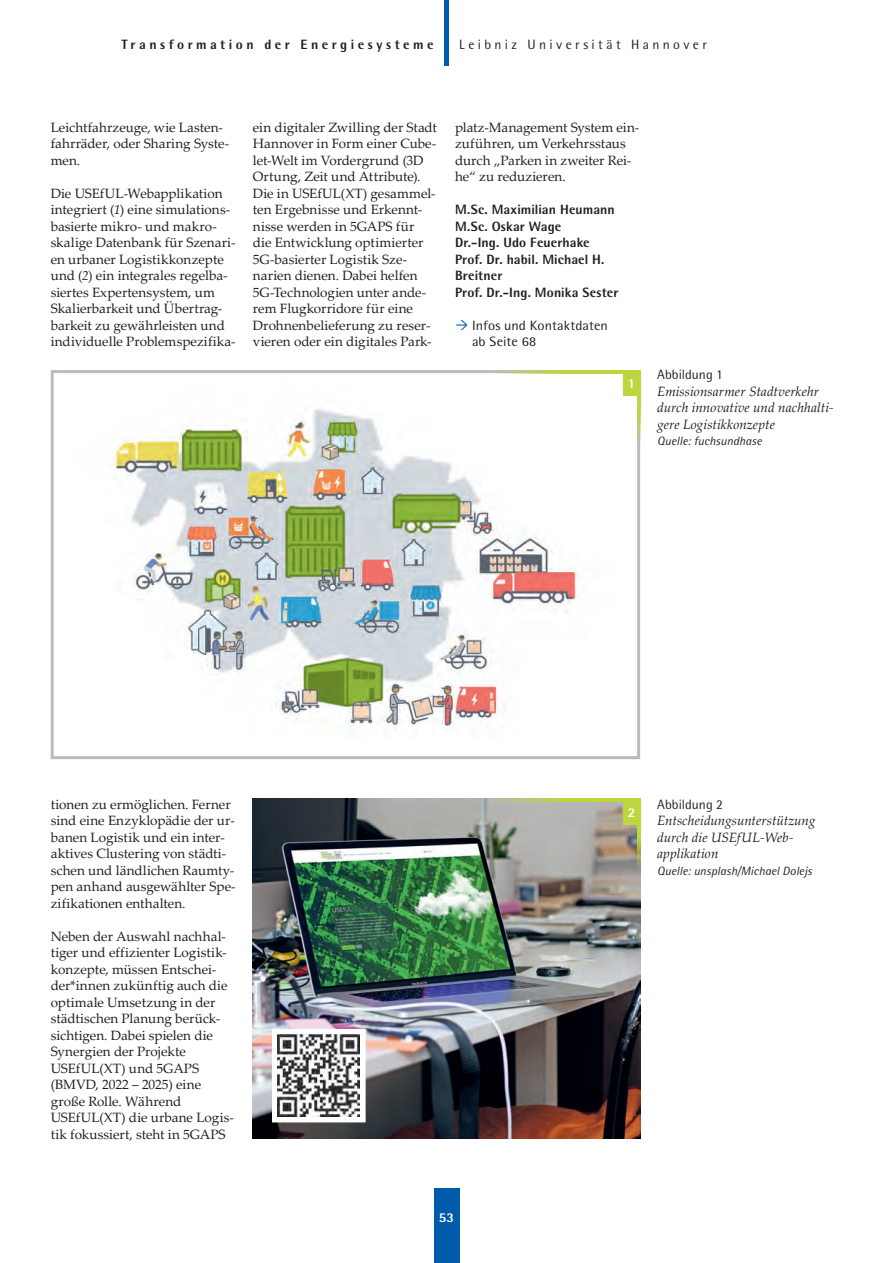
<style>
.page{position:relative;width:893px;height:1263px;background:#fff}
.page>*{position:absolute;margin:0;border:0;box-sizing:border-box;transform-origin:0 0}
.t1{font:13.5px/16.5px "Palatino Linotype";color:#231f20}
.t2{font:italic 13.5px/16.5px "Palatino Linotype";letter-spacing:.005em;color:#231f20}
.t3{font:800 13.5px/16.5px "Rotis Semi Sans";letter-spacing:.01em;color:#231f20}
.t4{font:800 13.5px "Rotis Semi Sans";letter-spacing:.26em;color:#231f20}
.t5{font:13.5px/16.5px "Rotis Semi Sans";letter-spacing:.005em;color:#231f20;scale:1.05 1}
.t6{font:13.5px "Rotis Semi Sans";letter-spacing:.255em;color:#231f20}
.t7{font:13.5px "Rotis Semi Sans";letter-spacing:.005em;color:#231f20}
.t8{font:800 13.5px "Rotis Semi Sans";color:#fff}
.t9{font:italic 12px "Rotis Semi Sans";letter-spacing:.005em;color:#231f20}
.s1{font-style:italic}
</style>
<div class="page">
<hr style="left:444px;top:0;width:4px;height:66px;background:#015aaa">
<div style="left:433px;top:1188px;width:26px;height:74px;background:#015aaa"></div>
<img style="left:111px;top:408px;width:470px;height:322px">
<div style="left:51px;top:370px;width:589px;height:389px;border:3px solid #babbbe"></div>
<img style="left:253px;top:798px;width:387px;height:340px">
<svg style="left:275px;top:1031px;width:87px;height:88px"></svg>
<img style="left:278px;top:1034px;width:81px;height:82px">
<hr style="left:637px;top:370px;width:3px;height:92px;background:#bdd63e">
<hr style="left:455px;top:370px;width:185px;height:3px;background:#bdd63e">
<div style="left:623px;top:370px;width:17px;height:26px;background:#bdd63e"></div>
<hr style="left:637px;top:798px;width:3px;height:92px;background:#bdd63e">
<hr style="left:455px;top:798px;width:185px;height:3px;background:#bdd63e">
<div style="left:623px;top:798px;width:17px;height:26px;background:#bdd63e"></div>
<p class="t4" style="left:121px;top:36px;width:313px">Transformation der Energiesysteme</p>
<p class="t6" style="left:459px;top:37px;width:249px">Leibniz Universität Hannover</p>
<p class="t1" style="left:51px;top:118px;width:180px">Leichtfahrzeuge, wie Lasten&shy;fahrräder, oder Sharing Syste&shy;men.</p>
<p class="t1" style="left:51px;top:184px;width:186px">Die USEfUL-Webapplikation integriert (<span class="s1">1</span>) eine simulations&shy;basierte mikro- und makro&shy;skalige Datenbank für Szenari&shy;en urbaner Logistikkonzepte und (<span class="s1">2</span>) ein integrales regelba&shy;siertes Expertensystem, um<br>Skalierbarkeit und Übertrag&shy;barkeit zu gewährleisten und individuelle Problemspezifika-</p>
<p class="t1" style="left:253px;top:118px;width:185px">ein digitaler Zwilling der Stadt<br>Hannover in Form einer Cube&shy;let-Welt im Vordergrund (3D<br>Ortung, Zeit und Attribute).<br>Die in USEfUL(XT) gesammel&shy;ten Ergebnisse und Erkennt&shy;nisse werden in 5GAPS für<br>die Entwicklung optimierter<br>5G-basierter Logistik Sze&shy;narien dienen. Dabei helfen<br>5G-Technologien unter ande&shy;rem Flugkorridore für eine<br>Drohnenbelieferung zu reser&shy;vieren oder ein digitales Park-</p>
<p class="t1" style="left:455px;top:118px;width:186px">platz-Management System ein&shy;zuführen, um Verkehrsstaus durch „Parken in zweiter Rei&shy;he“ zu reduzieren.</p>
<p class="t3" style="left:455px;top:201px;width:165px">M.Sc. Maximilian Heumann<br>M.Sc. Oskar Wage<br>Dr.-Ing. Udo Feuerhake<br>Prof. Dr. habil. Michael H.<br>Breitner<br>Prof. Dr.-Ing. Monika Sester</p>
<p class="t5" style="left:472px;top:317px;width:131px">Infos und Kontaktdaten ab Seite 68</p>
<p class="t8" style="left:627px;top:375px;width:9px">1</p>
<p class="t7" style="left:657px;top:367px;width:67px">Abbildung 1</p>
<p class="t2" style="left:657px;top:382px;width:178px">Emissionsarmer Stadtverkehr durch innovative und nachhalti&shy;gere Logistikkonzepte</p>
<p class="t9" style="left:657px;top:434px;width:106px">Quelle: fuchsundhase</p>
<p class="t1" style="left:51px;top:795px;width:186px">tionen zu ermöglichen. Ferner sind eine Enzyklopädie der ur&shy;banen Logistik und ein inter&shy;aktives Clustering von städti&shy;schen und ländlichen Raumty&shy;pen anhand ausgewählter Spe&shy;zifikationen enthalten.</p>
<p class="t1" style="left:51px;top:927px;width:185px">Neben der Auswahl nachhal&shy;tiger und effizienter Logistik&shy;konzepte, müssen Entschei&shy;der*innen zukünftig auch die optimale Umsetzung in der städtischen Planung berück&shy;sichtigen. Dabei spielen die<br>Synergien der Projekte<br>USEfUL(XT) und 5GAPS (BMVD, 2022 – 2025) eine große Rolle. Während<br>USEfUL(XT) die urbane Logis&shy;tik fokussiert, steht in 5GAPS</p>
<p class="t8" style="left:439px;top:1207px;width:17px">53</p>
<p class="t8" style="left:627px;top:804px;width:9px">2</p>
<p class="t7" style="left:657px;top:796px;width:67px">Abbildung 2</p>
<p class="t2" style="left:657px;top:811px;width:160px">Entscheidungsunterstützung durch die USEfUL-Web&shy;applikation</p>
<p class="t9" style="left:657px;top:863px;width:156px">Quelle: unsplash/Michael Dolejs</p>
</div>
